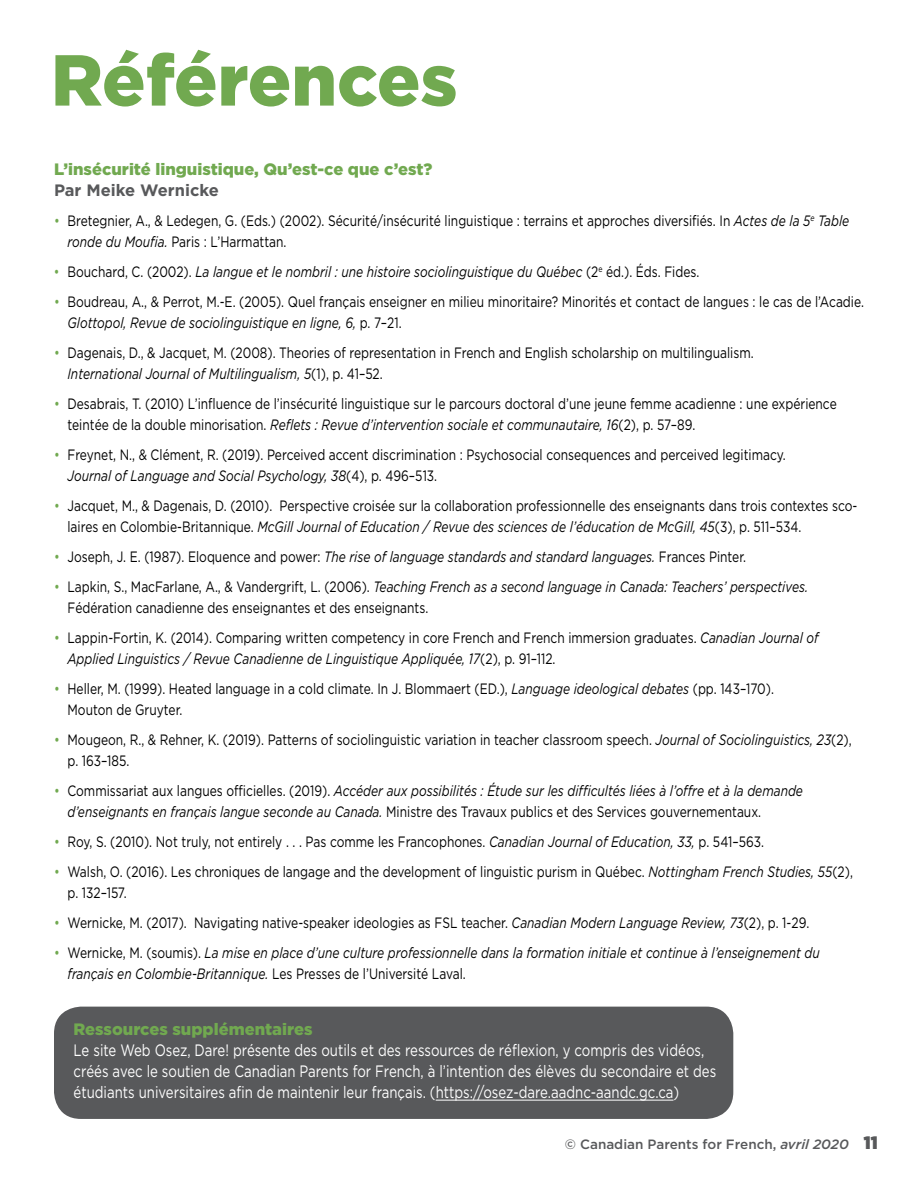
<style>
.page{position:relative;width:918px;height:1188px;background:#fff}
.page>*{position:absolute;margin:0;border:0;box-sizing:border-box;transform-origin:0 0}
.t1{font:900 72px "Gotham";color:#71a950}
.t2{font:900 18px "Gotham Narrow";color:#58595b}
.t3{font:16.5px/21px "Gotham";color:#fff;scale:.8 1}
.t4{font:900 16.5px "Gotham";color:#71a950}
.t5{font:700 16.5px "Gotham";color:#58595b}
.t6{font:15px/21px "Gotham";color:#000;scale:.8 1}
.t7{font:italic 15px/21px "Gotham";color:#000;scale:.8 1}
.t8{font:500 13.5px "Gotham";color:#58595b}
.s1{color:#71a950}
.s2{font-style:italic}
.s3{font-style:normal;color:#71a950}
.s4{font-style:normal}
</style>
<div class="page">
<div style="left:54px;top:1007px;width:679px;height:112px;background:#58595b;border-radius:27px"></div>
<hr style="left:436px;top:1100px;width:238px;height:1px;background:#fff">
<h1 class="t1" style="left:51px;top:31px;width:408px">Références</h1>
<p class="t4" style="left:54px;top:158px;width:380px">L’insécurité linguistique, Qu’est-ce que c’est?</p>
<p class="t5" style="left:54px;top:181px;width:166px">Par Meike Wernicke</p>
<p class="t6" style="left:67px;top:210px;width:979px;text-indent:-13px"><span class="s1">•</span> Bretegnier, A., &amp; Ledegen, G. (Eds.) (2002). Sécurité/insécurité linguistique : terrains et approches diversifiés. In <span class="s2">Actes de la 5</span><sup>e</sup> <span class="s2">Table ronde du Moufia.</span> Paris : L’Harmattan.</p>
<p class="t7" style="left:54px;top:261px;width:808px"><span class="s3">•</span> <span class="s4">Bouchard, C. (2002).</span> La langue et le nombril : une histoire sociolinguistique du Québec <span class="s4">(2</span><sup>e</sup> <span class="s4">éd.). Éds. Fides.</span></p>
<p class="t6" style="left:68px;top:291px;width:997px;text-indent:-14px"><span class="s1">•</span> Boudreau, A., &amp; Perrot, M.-E. (2005). Quel français enseigner en milieu minoritaire? Minorités et contact de langues : le cas de l’Acadie.<br><span class="s2">Glottopol, Revue de sociolinguistique en ligne, 6,</span> p. 7–21.</p>
<p class="t6" style="left:68px;top:342px;width:859px;text-indent:-14px"><span class="s1">•</span> Dagenais, D., &amp; Jacquet, M. (2008). Theories of representation in French and English scholarship on multilingualism.<br><span class="s2">International Journal of Multilingualism, 5</span>(1), p. 41–52.</p>
<p class="t6" style="left:68px;top:393px;width:963px;text-indent:-14px"><span class="s1">•</span> Desabrais, T. (2010) L’influence de l’insécurité linguistique sur le parcours doctoral d’une jeune femme acadienne : une expérience teintée de la double minorisation. <span class="s2">Reflets : Revue d’intervention sociale et communautaire, 16</span>(2), p. 57–89.</p>
<p class="t6" style="left:68px;top:444px;width:900px;text-indent:-14px"><span class="s1">•</span> Freynet, N., &amp; Clément, R. (2019). Perceived accent discrimination : Psychosocial consequences and perceived legitimacy.<br><span class="s2">Journal of Language and Social Psychology, 38</span>(4), p. 496–513.</p>
<p class="t6" style="left:68px;top:495px;width:989px;text-indent:-14px"><span class="s1">•</span> Jacquet, M., &amp; Dagenais, D. (2010). Perspective croisée sur la collaboration professionnelle des enseignants dans trois contextes sco&shy;laires en Colombie-Britannique. <span class="s2">McGill Journal of Education / Revue des sciences de l’éducation de McGill, 45</span>(3), p. 511–534.</p>
<p class="t6" style="left:54px;top:546px;width:867px"><span class="s1">•</span> Joseph, J. E. (1987). Eloquence and power: <span class="s2">The rise of language standards and standard languages.</span> Frances Pinter.</p>
<p class="t6" style="left:68px;top:576px;width:927px;text-indent:-14px"><span class="s1">•</span> Lapkin, S., MacFarlane, A., &amp; Vandergrift, L. (2006). <span class="s2">Teaching French as a second language in Canada: Teachers’ perspectives.<br></span>Fédération canadienne des enseignantes et des enseignants.</p>
<p class="t6" style="left:68px;top:627px;width:941px;text-indent:-14px"><span class="s1">•</span> Lappin-Fortin, K. (2014). Comparing written competency in core French and French immersion graduates. <span class="s2">Canadian Journal of<br>Applied Linguistics / Revue Canadienne de Linguistique Appliquée, 17</span>(2), p. 91–112.</p>
<p class="t6" style="left:68px;top:678px;width:885px;text-indent:-14px"><span class="s1">•</span> Heller, M. (1999). Heated language in a cold climate. In J. Blommaert (ED.), <span class="s2">Language ideological debates</span> (pp. 143–170).<br>Mouton de Gruyter.</p>
<p class="t6" style="left:68px;top:729px;width:982px;text-indent:-14px"><span class="s1">•</span> Mougeon, R., &amp; Rehner, K. (2019). Patterns of sociolinguistic variation in teacher classroom speech. <span class="s2">Journal of Sociolinguistics, 23</span>(2), p. 163–185.</p>
<p class="t7" style="left:68px;top:780px;width:921px;text-indent:-14px"><span class="s3">•</span> <span class="s4">Commissariat aux langues officielles. (2019).</span> Accéder aux possibilités : Étude sur les difficultés liées à l’offre et à la demande d’enseignants en français langue seconde au Canada. <span class="s4">Ministre des Travaux publics et des Services gouvernementaux.</span></p>
<p class="t6" style="left:54px;top:831px;width:889px"><span class="s1">•</span> Roy, S. (2010). Not truly, not entirely . . . Pas comme les Francophones. <span class="s2">Canadian Journal of Education, 33,</span> p. 541–563.</p>
<p class="t6" style="left:68px;top:861px;width:983px;text-indent:-14px"><span class="s1">•</span> Walsh, O. (2016). Les chroniques de langage and the development of linguistic purism in Québec. <span class="s2">Nottingham French Studies, 55</span>(2), p. 132–157.</p>
<p class="t6" style="left:54px;top:912px;width:946px"><span class="s1">•</span> Wernicke, M. (2017). Navigating native-speaker ideologies as FSL teacher. <span class="s2">Canadian Modern Language Review, 73</span>(2), p. 1-29.</p>
<p class="t7" style="left:68px;top:942px;width:942px;text-indent:-14px"><span class="s3">•</span> <span class="s4">Wernicke, M. (soumis).</span> La mise en place d’une culture professionnelle dans la formation initiale et continue à l’enseignement du français en Colombie-Britannique. <span class="s4">Les Presses de l’Université Laval.</span></p>
<p class="t4" style="left:74px;top:1018px;width:240px">Ressources supplémentaires</p>
<p class="t3" style="left:74px;top:1039px;width:805px">Le site Web Osez, Dare! présente des outils et des ressources de réflexion, y compris des vidéos, créés avec le soutien de Canadian Parents for French, à l’intention des élèves du secondaire et des étudiants universitaires afin de maintenir leur français. (https://osez-dare.aadnc-aandc.gc.ca)</p>
<p class="t8" style="left:565px;top:1136px;width:286px">© Canadian Parents for French, <span class="s2">avril 2020</span></p>
<p class="t2" style="left:864px;top:1130px;width:15px">11</p>
</div>
